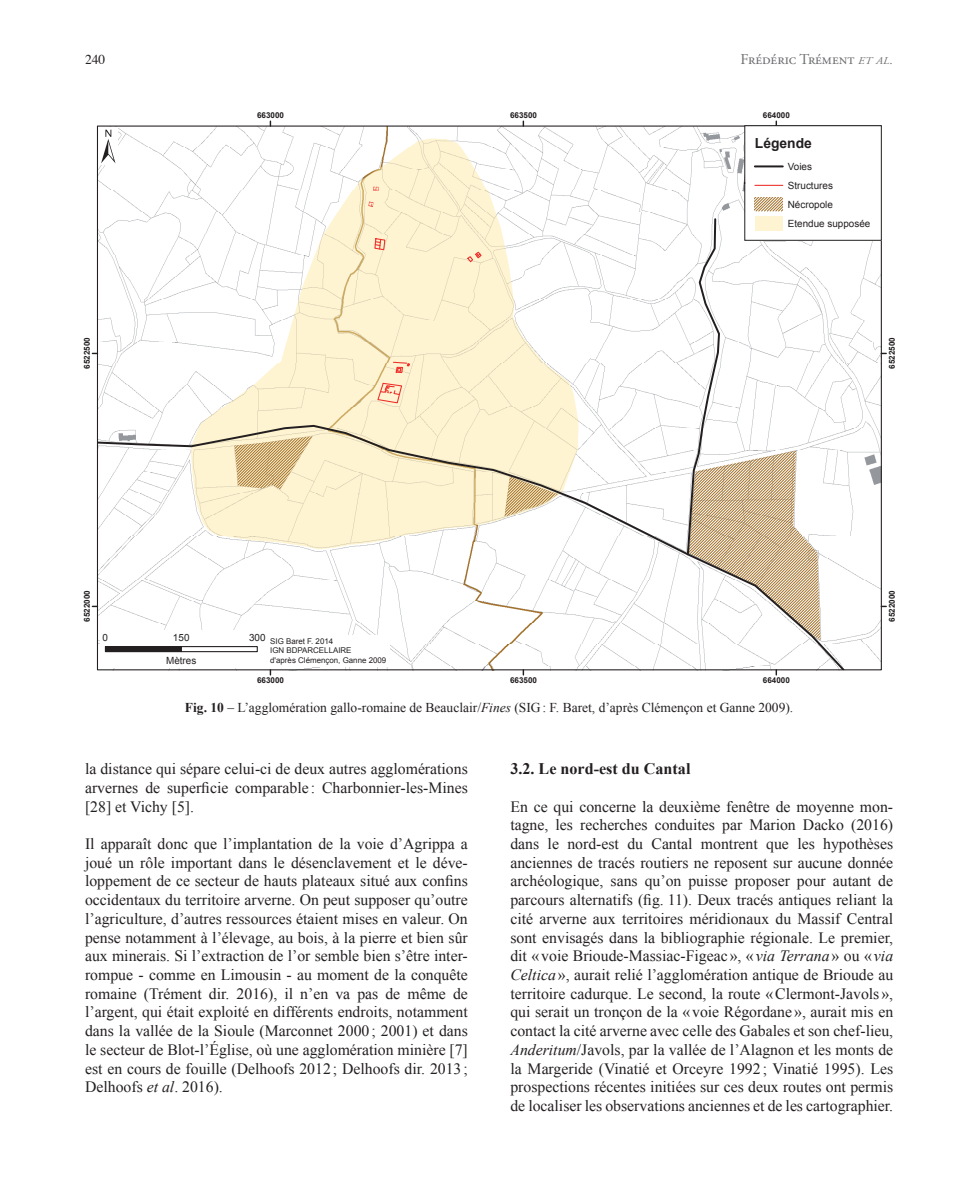
<style>
.page{position:relative;width:957px;height:1191px;background:#fff}
.page>*{position:absolute;margin:0;border:0;box-sizing:border-box;transform-origin:0 0}
.t1{font:700 16.2px "Times New Roman";color:#231f20}
.t2{font:15.75px/18.8px "Times New Roman";color:#231f20;text-align:justify}
.t3{font:15px "Adobe Garamond Pro";color:#6c6d70}
.t4{font:700 13.8px "Arial";color:#231f20}
.t5{font:13.5px "Times New Roman";color:#231f20}
.t6{font:13.5px "Times Roman SC850";color:#231f20}
.t7{font:9.9px/18.9px "Arial";color:#231f20}
.t8{font:700 8.1px "Arial";color:#231f20}
.t9{font:7.95px/9.1px "Arial";color:#231f20}
.s1{font-family:"Adobe Garamond Pro Italic SC850";font-size:10.35px}
.s2{font-family:"Adobe Garamond Pro Italic SC850";font-size:12.15px}
.s3{font-weight:700}
.s4{font-style:italic}
</style>
<div class="page">
<img style="left:99px;top:127px;width:781px;height:534px">
<svg style="left:368px;top:201px;width:5px;height:6px"></svg>
<svg style="left:373px;top:187px;width:6px;height:4px"></svg>
<svg style="left:374px;top:237px;width:12px;height:14px"></svg>
<svg style="left:466px;top:251px;width:16px;height:12px"></svg>
<svg style="left:392px;top:361px;width:19px;height:13px"></svg>
<svg style="left:376px;top:382px;width:27px;height:22px"></svg>
<svg style="left:99px;top:424px;width:751px;height:244px"></svg>
<div style="left:101px;top:630px;width:166px;height:37px;background:#fff"></div>
<div style="left:105px;top:646px;width:76px;height:5px;background:#231f20"></div>
<div style="left:105px;top:646px;width:77px;height:6px;border:1px solid #231f20"></div>
<div style="left:181px;top:646px;width:77px;height:6px;border:1px solid #231f20"></div>
<div style="left:268px;top:635px;width:121px;height:31px;background:#fff"></div>
<svg style="left:686px;top:121px;width:200px;height:519px"></svg>
<div style="left:99px;top:128px;width:18px;height:37px;background:#fff"></div>
<svg style="left:101px;top:130px;width:14px;height:33px"></svg>
<p class="t6" style="left:85px;top:47px;width:22px">240</p>
<p class="t3" style="left:740px;top:50px;width:154px">Frédéric Trément <span class="s1">et al</span><span class="s2">.</span></p>
<p class="t8" style="left:257px;top:110px;width:29px">663000</p>
<p class="t8" style="left:510px;top:110px;width:29px">663500</p>
<p class="t8" style="left:763px;top:110px;width:29px">664000</p>
<p class="t4" style="left:755px;top:134px;width:59px">Légende</p>
<p class="t7" style="left:788px;top:157px;width:84px">Voies<br>Structures<br>Nécropole<br>Etendue supposée</p>
<p class="t8" style="left:81px;top:369px;width:33px;rotate:-90deg">6522500</p>
<p class="t8" style="left:886px;top:369px;width:33px;rotate:-90deg">6522500</p>
<p class="t8" style="left:81px;top:622px;width:33px;rotate:-90deg">6522000</p>
<p class="t8" style="left:886px;top:622px;width:33px;rotate:-90deg">6522000</p>
<p class="t7" style="left:103px;top:628px;width:7px">0</p>
<p class="t7" style="left:173px;top:628px;width:18px">150</p>
<p class="t7" style="left:249px;top:628px;width:18px">300</p>
<p class="t7" style="left:166px;top:650px;width:32px">Mètres</p>
<p class="t9" style="left:270px;top:637px;width:118px">SIG Baret F. 2014<br>IGN BDPARCELLAIRE<br>d'après Clémençon, Ganne 2009</p>
<p class="t8" style="left:257px;top:675px;width:29px">663000</p>
<p class="t8" style="left:510px;top:675px;width:29px">663500</p>
<p class="t8" style="left:763px;top:675px;width:29px">664000</p>
<p class="t5" style="left:185px;top:698px;width:610px"><span class="s3">Fig. 10</span> – L’agglomération gallo-romaine de Beauclair/<span class="s4">Fines</span> (SIG: F. Baret, d’après Clémençon et Ganne 2009).</p>
<p class="t2" style="left:85px;top:759px;width:384px">la distance qui sépare celui-ci de deux autres agglomérations arvernes de superficie comparable : Charbonnier-les-Mines [28] et Vichy [5].</p>
<p class="t2" style="left:85px;top:834px;width:384px">Il apparaît donc que l’implantation de la voie d’Agrippa a joué un rôle important dans le désenclavement et le déve&shy;loppement de ce secteur de hauts plateaux situé aux confins occidentaux du territoire arverne. On peut supposer qu’outre l’agriculture, d’autres ressources étaient mises en valeur. On pense notamment à l’élevage, au bois, à la pierre et bien sûr aux minerais. Si l’extraction de l’or semble bien s’être inter&shy;rompue ‑ comme en Limousin ‑ au moment de la conquête romaine (Trément dir. 2016), il n’en va pas de même de l’argent, qui était exploité en différents endroits, notamment dans la vallée de la Sioule (Marconnet 2000; 2001) et dans le secteur de Blot-l’Église, où une agglomération minière [7] est en cours de fouille (Delhoofs 2012; Delhoofs dir. 2013 ; Delhoofs <span class="s4">et al</span>. 2016).</p>
<p class="t1" style="left:510px;top:757px;width:182px">3.2. Le nord-est du Cantal</p>
<p class="t2" style="left:510px;top:796px;width:384px">En ce qui concerne la deuxième fenêtre de moyenne mon&shy;tagne, les recherches conduites par Marion Dacko (2016) dans le nord-est du Cantal montrent que les hypothèses anciennes de tracés routiers ne reposent sur aucune donnée archéologique, sans qu’on puisse proposer pour autant de parcours alternatifs (fig. 11). Deux tracés antiques reliant la cité arverne aux territoires méridionaux du Massif Central sont envisagés dans la bibliographie régionale. Le premier, dit «voie Brioude-Massiac-Figeac», « <span class="s4">via Terrana</span> » ou « <span class="s4">via Celtica</span>», aurait relié l’agglomération antique de Brioude au territoire cadurque. Le second, la route «Clermont-Javols», qui serait un tronçon de la « voie Régordane», aurait mis en contact la cité arverne avec celle des Gabales et son chef-lieu, <span class="s4">Anderitum</span>/Javols, par la vallée de l’Alagnon et les monts de la Margeride (Vinatié et Orceyre 1992 ; Vinatié 1995). Les prospections récentes initiées sur ces deux routes ont permis de localiser les observations anciennes et de les cartographier.</p>
</div>
